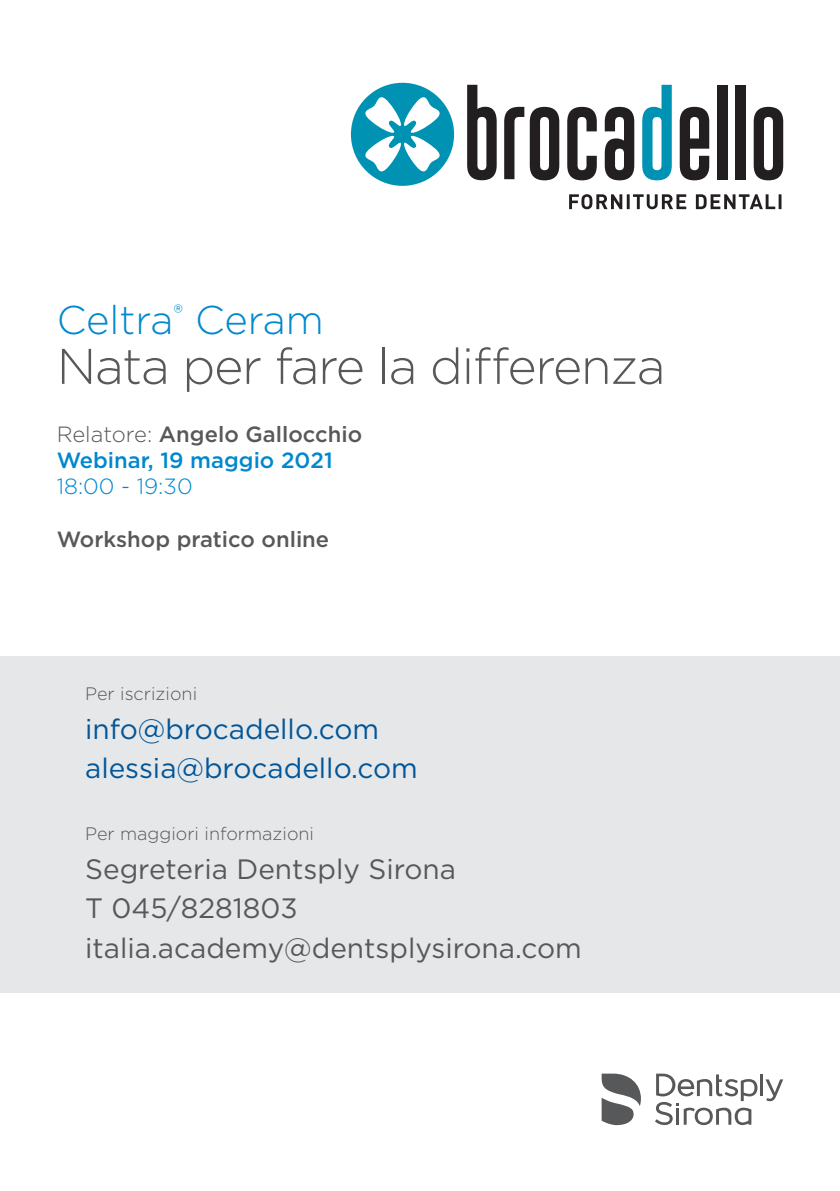
<style>
.page{position:relative;width:840px;height:1191px;background:#fff}
.page>*{position:absolute;margin:0;border:0;box-sizing:border-box;transform-origin:0 0}
.t1{font:300 50px "Gotham";letter-spacing:-.025em;color:#57585a}
.t2{font:300 40px "Gotham";color:#0088ce}
.t3{font:28px "Gotham";color:#57585a}
.t4{font:28px "Gotham";color:#015698}
.t5{font:500 22px/26px "Gotham";color:#0088ce}
.t6{font:500 22px "Gotham";color:#57585a}
.t7{font:300 18px "Gotham";color:#57585a}
.s1{font-weight:300;color:#57585a}
.s2{color:#57585a}
.s3{font-weight:300}
</style>
<div class="page">
<hr style="left:759px;top:1074px;width:3px;height:22px;background:#57585a">
<svg style="left:765px;top:1079px;width:17px;height:22px"></svg>
<svg style="left:655px;top:1073px;width:102px;height:52px"></svg>
<svg style="left:601px;top:1073px;width:39px;height:52px"></svg>
<div style="left:0;top:655px;width:839px;height:337px;background:#e6e7e9"></div>
<svg style="left:567px;top:107px;width:29px;height:73px"></svg>
<svg style="left:604px;top:107px;width:30px;height:73px"></svg>
<svg style="left:679px;top:107px;width:29px;height:73px"></svg>
<div style="left:716px;top:85px;width:11px;height:94px;background:#231f20"></div>
<div style="left:735px;top:85px;width:10px;height:94px;background:#231f20"></div>
<svg style="left:753px;top:107px;width:29px;height:73px"></svg>
<svg style="left:351px;top:83px;width:103px;height:103px"></svg>
<svg style="left:569px;top:194px;width:212px;height:15px"></svg>
<svg style="left:504px;top:107px;width:55px;height:73px"></svg>
<svg style="left:642px;top:85px;width:29px;height:95px"></svg>
<svg style="left:467px;top:85px;width:29px;height:95px"></svg>
<p class="t2" style="left:57px;top:295px;width:268px">Celtra<sup>®</sup> Ceram</p>
<p class="t1" style="left:57px;top:334px;width:610px">Nata per fare la differenza</p>
<p class="t5" style="left:57px;top:421px;width:307px"><span class="s1">Relatore:</span> <span class="s2">Angelo Gallocchio<br></span>Webinar, 19 maggio 2021<br><span class="s3">18:00 - 19:30</span></p>
<p class="t6" style="left:57px;top:525px;width:274px">Workshop pratico online</p>
<p class="t7" style="left:85px;top:682px;width:113px">Per iscrizioni</p>
<p class="t4" style="left:85px;top:711px;width:295px">info@brocadello.com</p>
<p class="t4" style="left:85px;top:750px;width:334px">alessia@brocadello.com</p>
<p class="t7" style="left:85px;top:822px;width:230px">Per maggiori informazioni</p>
<p class="t3" style="left:85px;top:851px;width:372px">Segreteria Dentsply Sirona</p>
<p class="t3" style="left:85px;top:890px;width:214px">T 045/8281803</p>
<p class="t3" style="left:85px;top:930px;width:498px">italia.academy@dentsplysirona.com</p>
</div>
